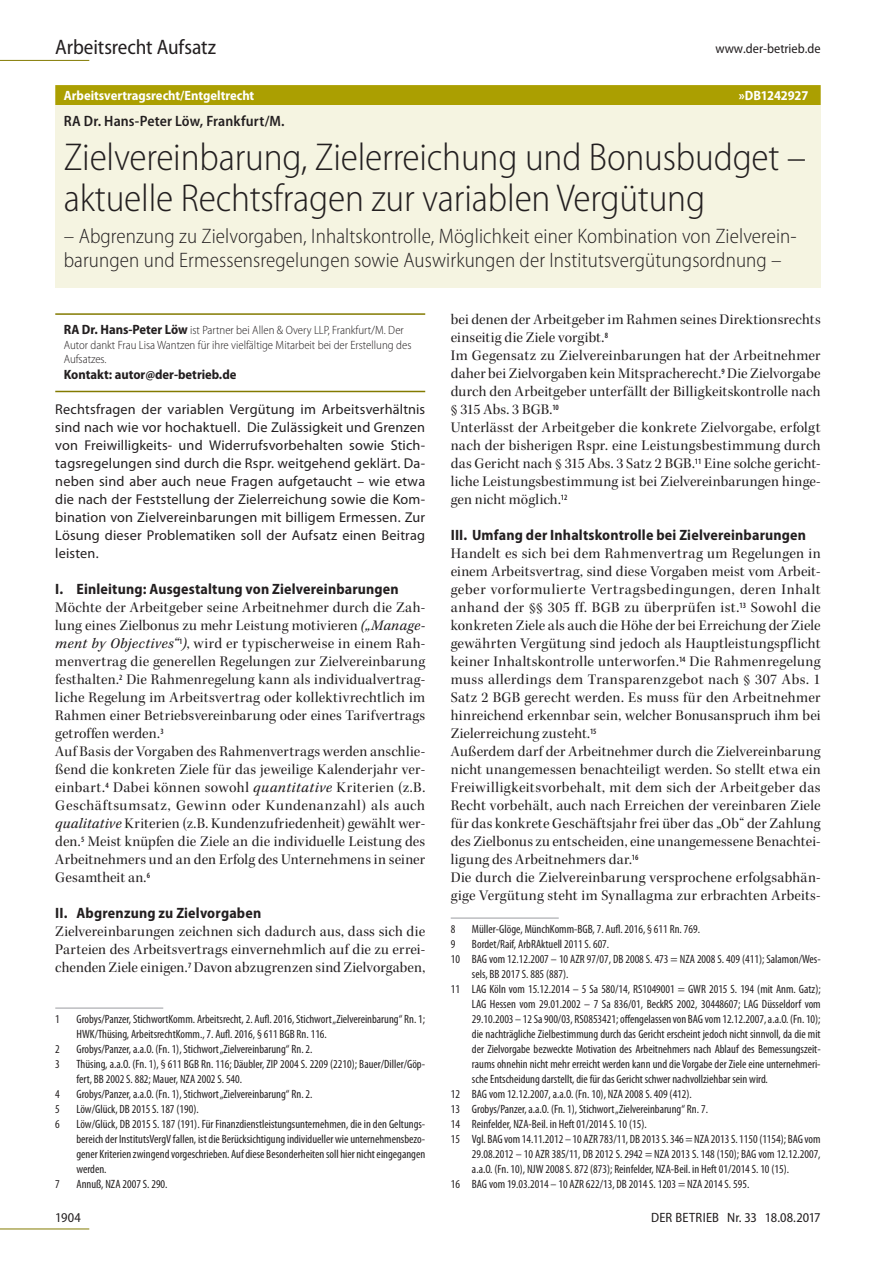
<style>
.page{position:relative;width:893px;height:1263px;background:#fff}
.page>*{position:absolute;margin:0;border:0;box-sizing:border-box;transform-origin:0 0}
.TITEL-2SP{font:300 semi-condensed 39px/40.5px "Myriad Pro";letter-spacing:-.005em;color:#231f20}
.UTITEL-2SP{font:300 semi-condensed 21px/24px "Myriad Pro";letter-spacing:.005em;color:#231f20}
.t1{font:semi-condensed 21px "Myriad Pro";letter-spacing:-.005em;color:#231f20}
.ABS{font:15px/18px "Kepler Std Subh";letter-spacing:.01em;color:#231f20;text-align:justify}
.ZWIUE-1{font:700 semi-condensed 15px "Myriad Pro";letter-spacing:.01em;color:#231f20}
.AUTORENZEILE{font:600 semi-condensed 15px "Myriad Pro";letter-spacing:.01em;color:#231f20}
.ABSTRACT{font:14.25px/18px "Myriad Pro";letter-spacing:.015em;color:#231f20;text-align:justify}
.t2{font:semi-condensed 13.5px "Myriad Pro";color:#231f20}
.RUBRIK-2SP{font:700 semi-condensed 13.5px "Myriad Pro";color:#fff}
.BIO{font:700 semi-condensed 13.5px "Myriad Pro";color:#231f20}
.FUSSNOTE{font:condensed 12px/15px "Myriad Pro";color:#231f20}
.BIO-2{font:300 semi-condensed 12px/14.4px "Myriad Pro";color:#231f20}
.s1{font-weight:700;font-size:13.5px}
.s2{font-family:"Kepler Std";font-style:italic}
</style>
<div class="page">
<hr style="left:0;top:1228px;width:89px;height:1px;background:#837a00">
<hr style="left:0;top:60px;width:89px;height:1px;background:#837a00">
<hr style="left:55px;top:313px;width:370px;height:2px;background:#837a00">
<hr style="left:55px;top:391px;width:370px;height:1px;background:#837a00">
<hr style="left:55px;top:1007px;width:108px;height:2px;background:#bcbdc0">
<div style="left:55px;top:85px;width:766px;height:21px;background:#ab9f01"></div>
<div style="left:55px;top:106px;width:766px;height:182px;background:#f5f4e1"></div>
<hr style="left:451px;top:917px;width:108px;height:2px;background:#bcbdc0">
<h2 class="t1" style="left:55px;top:34px;width:162px">Arbeitsrecht Aufsatz</h2>
<p class="t2" style="left:715px;top:40px;width:107px">www.der-betrieb.de</p>
<p class="RUBRIK-2SP" style="left:64px;top:87px;width:192px">Arbeitsvertragsrecht/Entgeltrecht</p>
<p class="RUBRIK-2SP" style="left:739px;top:87px;width:71px">»DB1242927</p>
<p class="AUTORENZEILE" style="left:64px;top:111px;width:222px">RA Dr. Hans-Peter Löw, Frankfurt/M.</p>
<p class="TITEL-2SP" style="left:64px;top:137px;width:744px">Zielvereinbarung, Zielerreichung und Bonusbudget – aktuelle Rechtsfragen zur variablen Vergütung</p>
<p class="UTITEL-2SP" style="left:64px;top:224px;width:734px">– Abgrenzung zu Zielvorgaben, Inhaltskontrolle, Möglichkeit einer Kombination von Zielverein&shy;barungen und Ermessensregelungen sowie Auswirkungen der Institutsvergütungsordnung –</p>
<p class="BIO-2" style="left:64px;top:323px;width:349px"><span class="s1">RA Dr. Hans-Peter Löw</span> ist Partner bei Allen &amp; Overy LLP, Frankfurt/M. Der<br>Autor dankt Frau Lisa Wantzen für ihre vielfältige Mitarbeit bei der Erstellung des<br>Aufsatzes.</p>
<p class="BIO" style="left:64px;top:366px;width:174px">Kontakt: autor@der-betrieb.de</p>
<p class="ABSTRACT" style="left:55px;top:400px;width:371px">Rechtsfragen der variablen Vergütung im Arbeitsverhältnis sind nach wie vor hochaktuell. Die Zulässigkeit und Grenzen von Freiwilligkeits- und Widerrufsvorbehalten sowie Stich&shy;tagsregelungen sind durch die Rspr. weitgehend geklärt. Da&shy;neben sind aber auch neue Fragen aufgetaucht – wie etwa die nach der Feststellung der Zielerreichung sowie die Kom&shy;bination von Zielvereinbarungen mit billigem Ermessen. Zur Lösung dieser Problematiken soll der Aufsatz einen Beitrag leisten.</p>
<p class="ZWIUE-1" style="left:55px;top:579px;width:345px">I. Einleitung: Ausgestaltung von Zielvereinbarungen</p>
<p class="ABS" style="left:55px;top:599px;width:371px">Möchte der Arbeitgeber seine Arbeitnehmer durch die Zah&shy;lung eines Zielbonus zu mehr Leistung motivieren <span class="s2">(„Manage&shy;ment by Objectives“</span><sup>1</sup><span class="s2">)</span>, wird er typischerweise in einem Rah&shy;menvertrag die generellen Regelungen zur Zielvereinbarung festhalten.<sup>2</sup> Die Rahmenregelung kann als individualvertrag&shy;liche Regelung im Arbeitsvertrag oder kollektivrechtlich im Rahmen einer Betriebsvereinbarung oder eines Tarifvertrags getroffen werden.<sup>3</sup></p>
<p class="ABS" style="left:55px;top:743px;width:371px">Auf Basis der Vorgaben des Rahmenvertrags werden anschlie&shy;ßend die konkreten Ziele für das jeweilige Kalenderjahr ver&shy;einbart.<sup>4</sup> Dabei können sowohl <span class="s2">quantitative</span> Kriterien (z.B.<br>Geschäftsumsatz, Gewinn oder Kundenanzahl) als auch <span class="s2">qualitative</span> Kriterien (z.B. Kundenzufriedenheit) gewählt wer&shy;den.<sup>5</sup> Meist knüpfen die Ziele an die individuelle Leistung des Arbeitnehmers und an den Erfolg des Unternehmens in seiner Gesamtheit an.<sup>6</sup></p>
<p class="ZWIUE-1" style="left:55px;top:903px;width:207px">II. Abgrenzung zu Zielvorgaben</p>
<p class="ABS" style="left:55px;top:923px;width:371px">Zielvereinbarungen zeichnen sich dadurch aus, dass sich die Parteien des Arbeitsvertrags einvernehmlich auf die zu errei&shy;chenden Ziele einigen.<sup>7</sup> Davon abzugrenzen sind Zielvorgaben,</p>
<p class="FUSSNOTE" style="left:55px;top:1011px;width:6px">1</p>
<p class="FUSSNOTE" style="left:77px;top:1011px;width:350px">Grobys/Panzer, StichwortKomm. Arbeitsrecht, 2. Aufl. 2016, Stichwort „Zielvereinbarung“ Rn. 1;<br>HWK/Thüsing, ArbeitsrechtKomm., 7. Aufl. 2016, § 611 BGB Rn. 116.</p>
<p class="FUSSNOTE" style="left:55px;top:1041px;width:6px">2</p>
<p class="FUSSNOTE" style="left:77px;top:1041px;width:238px">Grobys/Panzer, a.a.O. (Fn. 1), Stichwort „Zielvereinbarung“ Rn. 2.</p>
<p class="FUSSNOTE" style="left:55px;top:1056px;width:6px">3</p>
<p class="FUSSNOTE" style="left:77px;top:1056px;width:350px">Thüsing, a.a.O. (Fn. 1), § 611 BGB Rn. 116; Däubler, ZIP 2004 S. 2209 (2210); Bauer/Diller/Göp&shy;fert, BB 2002 S. 882; Mauer, NZA 2002 S. 540.</p>
<p class="FUSSNOTE" style="left:55px;top:1086px;width:6px">4</p>
<p class="FUSSNOTE" style="left:77px;top:1086px;width:238px">Grobys/Panzer, a.a.O. (Fn. 1), Stichwort „Zielvereinbarung“ Rn. 2.</p>
<p class="FUSSNOTE" style="left:55px;top:1101px;width:6px">5</p>
<p class="FUSSNOTE" style="left:77px;top:1101px;width:124px">Löw/Glück, DB 2015 S. 187 (190).</p>
<p class="FUSSNOTE" style="left:55px;top:1116px;width:6px">6</p>
<p class="FUSSNOTE" style="left:77px;top:1116px;width:350px;text-align:justify">Löw/Glück, DB 2015 S. 187 (191). Für Finanzdienstleistungsunternehmen, die in den Geltungs&shy;bereich der InstitutsVergV fallen, ist die Berücksichtigung individueller wie unternehmensbezo&shy;gener Kriterien zwingend vorgeschrieben. Auf diese Besonderheiten soll hier nicht eingegangen werden.</p>
<p class="FUSSNOTE" style="left:55px;top:1176px;width:6px">7</p>
<p class="FUSSNOTE" style="left:77px;top:1176px;width:93px">Annuß, NZA 2007 S. 290.</p>
<p class="ABS" style="left:451px;top:311px;width:371px">bei denen der Arbeitgeber im Rahmen seines Direktionsrechts einseitig die Ziele vorgibt.<sup>8</sup></p>
<p class="ABS" style="left:451px;top:347px;width:371px">Im Gegensatz zu Zielvereinbarungen hat der Arbeitnehmer daher bei Zielvorgaben kein Mitspracherecht.<sup>9</sup> Die Zielvorgabe durch den Arbeitgeber unterfällt der Billigkeitskontrolle nach § 315 Abs. 3 BGB.<sup>10</sup></p>
<p class="ABS" style="left:451px;top:419px;width:371px">Unterlässt der Arbeitgeber die konkrete Zielvorgabe, erfolgt nach der bisherigen Rspr. eine Leistungsbestimmung durch das Gericht nach § 315 Abs. 3 Satz 2 BGB.<sup>11</sup> Eine solche gericht&shy;liche Leistungsbestimmung ist bei Zielvereinbarungen hinge&shy;gen nicht möglich.<sup>12</sup></p>
<p class="ZWIUE-1" style="left:451px;top:525px;width:357px">III. Umfang der Inhaltskontrolle bei Zielvereinbarungen</p>
<p class="ABS" style="left:451px;top:545px;width:371px">Handelt es sich bei dem Rahmenvertrag um Regelungen in einem Arbeitsvertrag, sind diese Vorgaben meist vom Arbeit&shy;geber vorformulierte Vertragsbedingungen, deren Inhalt anhand der §§ 305 ff. BGB zu überprüfen ist.<sup>13</sup> Sowohl die konkreten Ziele als auch die Höhe der bei Erreichung der Ziele gewährten Vergütung sind jedoch als Hauptleistungspflicht keiner Inhaltskontrolle unterworfen.<sup>14</sup> Die Rahmenregelung muss allerdings dem Transparenzgebot nach § 307 Abs. 1<br>Satz 2 BGB gerecht werden. Es muss für den Arbeitnehmer hinreichend erkennbar sein, welcher Bonusanspruch ihm bei Zielerreichung zusteht.<sup>15</sup></p>
<p class="ABS" style="left:451px;top:743px;width:371px">Außerdem darf der Arbeitnehmer durch die Zielvereinbarung nicht unangemessen benachteiligt werden. So stellt etwa ein Freiwilligkeitsvorbehalt, mit dem sich der Arbeitgeber das Recht vorbehält, auch nach Erreichen der vereinbaren Ziele für das konkrete Geschäftsjahr frei über das „Ob“ der Zahlung des Zielbonus zu entscheiden, eine unangemessene Benachtei&shy;ligung des Arbeitnehmers dar.<sup>16</sup></p>
<p class="ABS" style="left:451px;top:869px;width:371px">Die durch die Zielvereinbarung versprochene erfolgsabhän&shy;gige Vergütung steht im Synallagma zur erbrachten Arbeits-</p>
<p class="FUSSNOTE" style="left:451px;top:921px;width:6px">8</p>
<p class="FUSSNOTE" style="left:472px;top:921px;width:230px">Müller-Glöge, MünchKomm-BGB, 7. Aufl. 2016, § 611 Rn. 769.</p>
<p class="FUSSNOTE" style="left:451px;top:936px;width:6px">9</p>
<p class="FUSSNOTE" style="left:472px;top:936px;width:139px">Bordet/Raif, ArbRAktuell 2011 S. 607.</p>
<p class="FUSSNOTE" style="left:472px;top:951px;width:350px;text-indent:-21px">10 BAG vom 12.12.2007 – 10 AZR 97/07, DB 2008 S. 473 = NZA 2008 S. 409 (411); Salamon/Wes&shy;sels, BB 2017 S. 885 (887).</p>
<p class="FUSSNOTE" style="left:472px;top:981px;width:350px;text-align:justify;text-indent:-21px">11 LAG Köln vom 15.12.2014 – 5 Sa 580/14, RS1049001 = GWR 2015 S. 194 (mit Anm. Gatz); LAG Hessen vom 29.01.2002 – 7 Sa 836/01, BeckRS 2002, 30448607; LAG Düsseldorf vom 29.10.2003 – 12 Sa 900/03, RS0853421; offengelassen von BAG vom 12.12.2007, a.a.O. (Fn. 10); die nachträgliche Zielbestimmung durch das Gericht erscheint jedoch nicht sinnvoll, da die mit der Zielvorgabe bezweckte Motivation des Arbeitnehmers nach Ablauf des Bemessungszeit&shy;raums ohnehin nicht mehr erreicht werden kann und die Vorgabe der Ziele eine unternehmeri&shy;sche Entscheidung darstellt, die für das Gericht schwer nachvollziehbar sein wird.</p>
<p class="FUSSNOTE" style="left:451px;top:1086px;width:243px">12 BAG vom 12.12.2007, a.a.O. (Fn. 10), NZA 2008 S. 409 (412).</p>
<p class="FUSSNOTE" style="left:451px;top:1101px;width:259px">13 Grobys/Panzer, a.a.O. (Fn. 1), Stichwort „Zielvereinbarung“ Rn. 7.</p>
<p class="FUSSNOTE" style="left:451px;top:1116px;width:197px">14 Reinfelder, NZA-Beil. in Heft 01/2014 S. 10 (15).</p>
<p class="FUSSNOTE" style="left:472px;top:1131px;width:350px;text-align:justify;text-indent:-21px">15 Vgl. BAG vom 14.11.2012 – 10 AZR 783/11, DB 2013 S. 346 = NZA 2013 S. 1150 (1154); BAG vom 29.08.2012 – 10 AZR 385/11, DB 2012 S. 2942 = NZA 2013 S. 148 (150); BAG vom 12.12.2007, a.a.O. (Fn. 10), NJW 2008 S. 872 (873); Reinfelder, NZA-Beil. in Heft 01/2014 S. 10 (15).</p>
<p class="FUSSNOTE" style="left:451px;top:1176px;width:300px">16 BAG vom 19.03.2014 – 10 AZR 622/13, DB 2014 S. 1203 = NZA 2014 S. 595.</p>
<p class="t2" style="left:55px;top:1209px;width:27px">1904</p>
<p class="t2" style="left:651px;top:1209px;width:171px">DER BETRIEB Nr. 33 18.08.2017</p>
</div>
